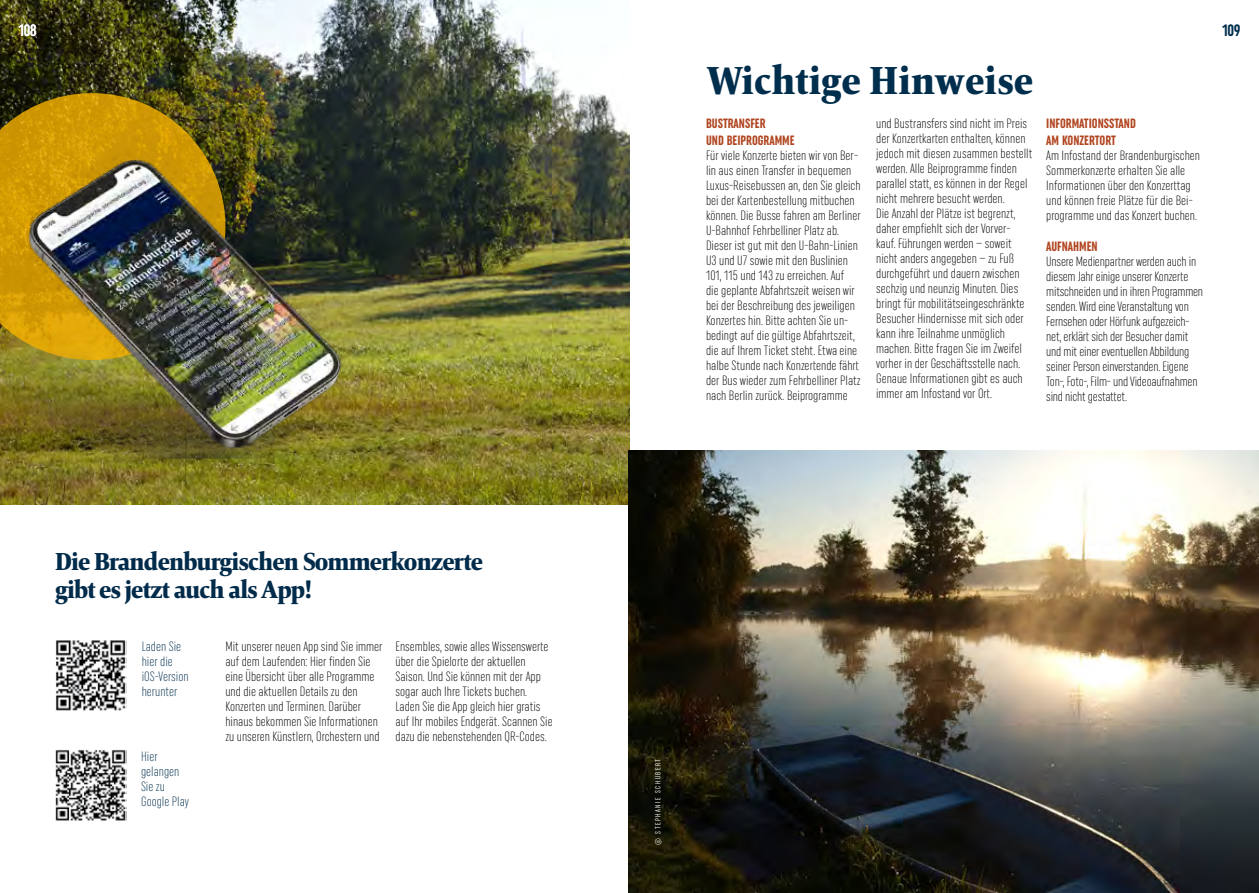
<style>
.page{position:relative;width:1259px;height:893px;background:#fff}
.page>*{position:absolute;margin:0;border:0;box-sizing:border-box;transform-origin:0 0}
.t1{font:800 40.5px "Mangan Nova";color:#002e4d}
.t2{font:800 25.5px/28.5px "Mangan Nova";letter-spacing:-.035em;color:#002b4a}
.t3{font:700 extra-condensed 16.5px "Uniform";color:#002e4d}
.t4{font:extra-condensed 16.5px "Uniform";color:#fff}
.t5{font:300 extra-condensed 13.5px/15px "Uniform";color:#000}
.t6{font:700 extra-condensed 13.5px/16.5px "Uniform";color:#b14520}
.t7{font:300 extra-condensed 13.5px/15px "Uniform";color:#002e4d}
.t8{font:extra-condensed 7.5px "Uniform";letter-spacing:.2em;color:#fff}
</style>
<div class="page">
<img style="left:0;top:0;width:629px;height:504px">
<img style="left:55px;top:640px;width:72px;height:71px">
<img style="left:55px;top:750px;width:72px;height:71px">
<img style="left:0;top:90px;width:350px;height:369px">
<img style="left:628px;top:451px;width:631px;height:442px">
<p class="t4" style="left:19px;top:21px;width:19px">108</p>
<h2 class="t2" style="left:55px;top:547px;width:429px">Die Brandenburgischen Sommerkonzerte gibt es jetzt auch als App!</h2>
<p class="t7" style="left:142px;top:639px;width:48px">Laden Sie hier die iOS-Version herunter</p>
<p class="t7" style="left:141px;top:749px;width:49px">Hier gelangen<br>Sie zu<br>Google Play</p>
<p class="t5" style="left:225px;top:639px;width:159px">Mit unserer neuen App sind Sie immer auf dem Laufenden: Hier finden Sie eine Übersicht über alle Programme und die aktuellen Details zu den Konzerten und Terminen. Darüber hinaus bekommen Sie Informationen zu unseren Künstlern, Orchestern und</p>
<p class="t5" style="left:395px;top:639px;width:159px">Ensembles, sowie alles Wissenswerte über die Spielorte der aktuellen Saison. Und Sie können mit der App sogar auch Ihre Tickets buchen.<br>Laden Sie die App gleich hier gratis auf Ihr mobiles Endgerät. Scannen Sie dazu die nebenstehenden QR-Codes.</p>
<h1 class="t1" style="left:706px;top:54px;width:329px">Wichtige Hinweise</h1>
<p class="t6" style="left:706px;top:115px;width:90px">BUSTRANSFER<br>UND BEIPROGRAMME</p>
<p class="t5" style="left:706px;top:148px;width:156px">Für viele Konzerte bieten wir von Ber&shy;lin aus einen Transfer in bequemen Luxus-Reisebussen an, den Sie gleich bei der Kartenbestellung mitbuchen können. Die Busse fahren am Berliner U-Bahnhof Fehrbelliner Platz ab.<br>Dieser ist gut mit den U-Bahn-Linien U3 und U7 sowie mit den Buslinien 101, 115 und 143 zu erreichen. Auf<br>die geplante Abfahrtszeit weisen wir bei der Beschreibung des jeweiligen Konzertes hin. Bitte achten Sie un&shy;bedingt auf die gültige Abfahrtszeit, die auf Ihrem Ticket steht. Etwa eine halbe Stunde nach Konzertende fährt der Bus wieder zum Fehrbelliner Platz nach Berlin zurück. Beiprogramme</p>
<p class="t5" style="left:876px;top:116px;width:158px">und Bustransfers sind nicht im Preis der Konzertkarten enthalten, können jedoch mit diesen zusammen bestellt werden. Alle Beiprogramme finden parallel statt, es können in der Regel nicht mehrere besucht werden.<br>Die Anzahl der Plätze ist begrenzt, daher empfiehlt sich der Vorver&shy;kauf. Führungen werden – soweit nicht anders angegeben – zu Fuß durchgeführt und dauern zwischen sechzig und neunzig Minuten. Dies bringt für mobilitätseingeschränkte Besucher Hindernisse mit sich oder kann ihre Teilnahme unmöglich machen. Bitte fragen Sie im Zweifel vorher in der Geschäftsstelle nach.<br>Genaue Informationen gibt es auch immer am Infostand vor Ort.</p>
<p class="t6" style="left:1046px;top:115px;width:91px">INFORMATIONSSTAND<br>AM KONZERTORT</p>
<p class="t5" style="left:1046px;top:147px;width:155px">Am Infostand der Brandenburgischen Sommerkonzerte erhalten Sie alle Informationen über den Konzerttag und können freie Plätze für die Bei&shy;programme und das Konzert buchen.</p>
<p class="t6" style="left:1046px;top:238px;width:53px">AUFNAHMEN</p>
<p class="t5" style="left:1046px;top:254px;width:158px">Unsere Medienpartner werden auch in diesem Jahr einige unserer Konzerte mitschneiden und in ihren Programmen senden. Wird eine Veranstaltung von Fernsehen oder Hörfunk aufgezeich&shy;net, erklärt sich der Besucher damit und mit einer eventuellen Abbildung seiner Person einverstanden. Eigene Ton-, Foto-, Film- und Videoaufnahmen sind nicht gestattet.</p>
<p class="t3" style="left:1222px;top:21px;width:20px">109</p>
<p class="t8" style="left:653px;top:845px;width:87px;rotate:-90deg">@ STEPHANIE SCHUBERT</p>
</div>
